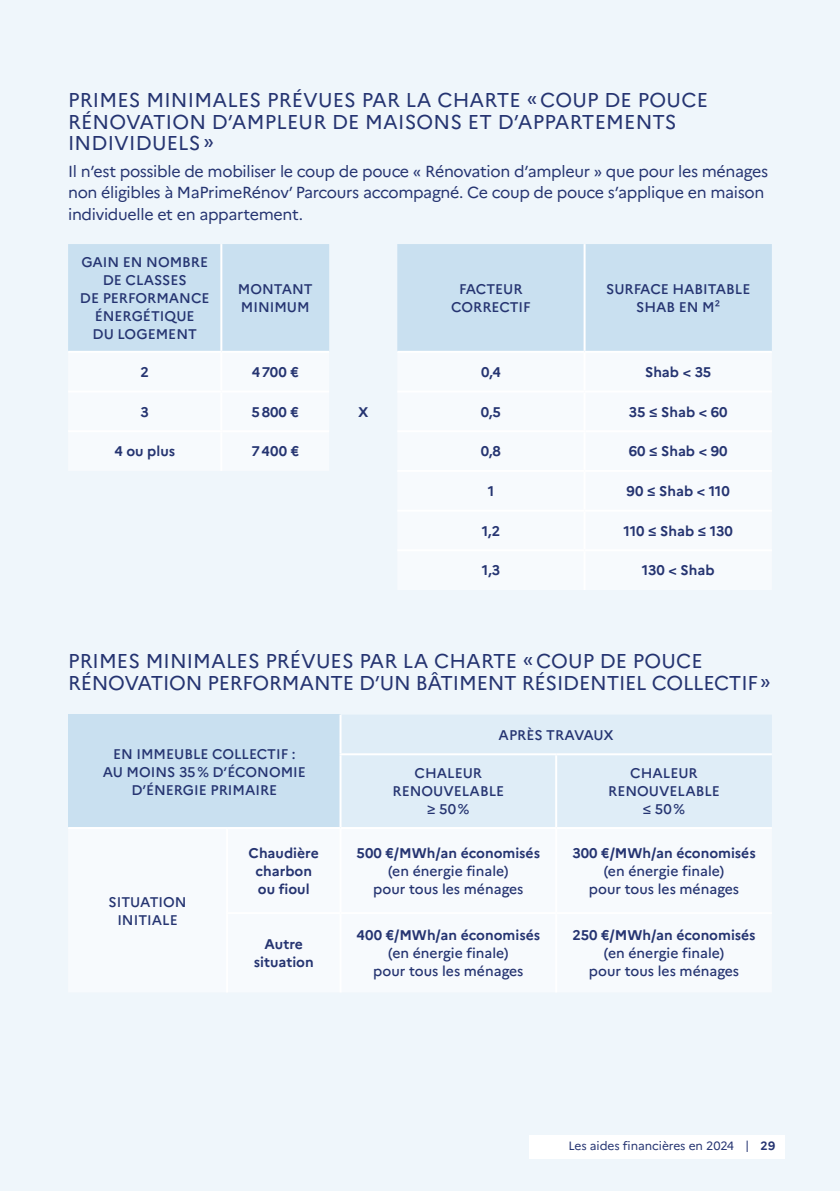
<style>
.page{position:relative;width:840px;height:1191px;background:#fff}
.page>*{position:absolute;margin:0;border:0;box-sizing:border-box;transform-origin:0 0}
.t1{font:20px/21.6px "Marianne";letter-spacing:.005em;color:#253471}
.t2{font:16px/21.4px "Marianne";letter-spacing:-.02em;color:#253471}
.t3{font:500 14px/18px "Marianne";color:#253471;text-align:center}
.t4{font:700 14px/18px "Marianne";color:#253471;text-align:center}
.t5{font:12px "Marianne";letter-spacing:-.005em;color:#253471}
.t6{font:700 12px "Marianne";color:#253471}
</style>
<div class="page">
<div style="left:0;top:0;width:839px;height:1191px;background:#eff6fb"></div>
<svg style="left:68px;top:244px;width:703px;height:107px;background:#cce2f1"></svg>
<svg style="left:68px;top:353px;width:703px;height:237px"></svg>
<hr style="left:220px;top:244px;width:2px;height:107px;background:#fff">
<hr style="left:583px;top:244px;width:2px;height:107px;background:#fff">
<hr style="left:220px;top:353px;width:2px;height:37px;background:#fff">
<hr style="left:583px;top:353px;width:2px;height:37px;background:#fff">
<hr style="left:220px;top:392px;width:2px;height:38px;background:#fff">
<hr style="left:583px;top:392px;width:2px;height:38px;background:#fff">
<hr style="left:220px;top:432px;width:2px;height:39px;background:#fff">
<hr style="left:583px;top:432px;width:2px;height:38px;background:#fff">
<hr style="left:583px;top:472px;width:2px;height:37px;background:#fff">
<hr style="left:583px;top:511px;width:2px;height:38px;background:#fff">
<hr style="left:583px;top:551px;width:2px;height:39px;background:#fff">
<hr style="left:222px;top:430px;width:107px;height:2px;background:#fff">
<hr style="left:585px;top:430px;width:186px;height:2px;background:#fff">
<hr style="left:68px;top:351px;width:153px;height:2px;background:#fff">
<hr style="left:221px;top:351px;width:108px;height:2px;background:#fff">
<hr style="left:397px;top:351px;width:187px;height:2px;background:#fff">
<hr style="left:584px;top:351px;width:187px;height:2px;background:#fff">
<hr style="left:68px;top:390px;width:153px;height:2px;background:#fff">
<hr style="left:221px;top:390px;width:108px;height:2px;background:#fff">
<hr style="left:397px;top:390px;width:187px;height:2px;background:#fff">
<hr style="left:584px;top:390px;width:187px;height:2px;background:#fff">
<hr style="left:68px;top:430px;width:154px;height:2px;background:#fff">
<hr style="left:397px;top:430px;width:188px;height:2px;background:#fff">
<hr style="left:397px;top:470px;width:187px;height:2px;background:#fff">
<hr style="left:584px;top:470px;width:187px;height:2px;background:#fff">
<hr style="left:397px;top:509px;width:187px;height:2px;background:#fff">
<hr style="left:584px;top:509px;width:187px;height:2px;background:#fff">
<hr style="left:397px;top:549px;width:187px;height:2px;background:#fff">
<hr style="left:584px;top:549px;width:187px;height:2px;background:#fff">
<div style="left:68px;top:714px;width:272px;height:114px;background:#c9e0f0"></div>
<div style="left:342px;top:715px;width:429px;height:112px;background:#dfedf7"></div>
<hr style="left:555px;top:755px;width:2px;height:72px;background:#fff">
<hr style="left:226px;top:829px;width:2px;height:83px;background:#fff">
<hr style="left:555px;top:829px;width:2px;height:83px;background:#fff">
<hr style="left:226px;top:914px;width:2px;height:78px;background:#fff">
<hr style="left:555px;top:914px;width:2px;height:78px;background:#fff">
<hr style="left:339px;top:714px;width:2px;height:39px;background:#fff">
<hr style="left:339px;top:755px;width:2px;height:72px;background:#fff">
<hr style="left:339px;top:829px;width:2px;height:83px;background:#fff">
<hr style="left:339px;top:914px;width:2px;height:78px;background:#fff">
<hr style="left:339px;top:753px;width:217px;height:2px;background:#fff">
<hr style="left:556px;top:753px;width:215px;height:2px;background:#fff">
<hr style="left:68px;top:827px;width:159px;height:2px;background:#fff">
<hr style="left:227px;top:827px;width:113px;height:2px;background:#fff">
<hr style="left:340px;top:827px;width:216px;height:2px;background:#fff">
<hr style="left:556px;top:827px;width:215px;height:2px;background:#fff">
<hr style="left:226px;top:912px;width:114px;height:2px;background:#fff">
<hr style="left:340px;top:912px;width:216px;height:2px;background:#fff">
<hr style="left:556px;top:912px;width:215px;height:2px;background:#fff">
<div style="left:529px;top:1135px;width:255px;height:23px;background:#fff"></div>
<svg style="left:746px;top:1140px;width:1px;height:12px"></svg>
<h1 class="t1" style="left:68px;top:89px;width:641px">PRIMES MINIMALES PRÉVUES PAR LA CHARTE «COUP DE POUCE<br>RÉNOVATION D’AMPLEUR DE MAISONS ET D’APPARTEMENTS<br>INDIVIDUELS»</h1>
<p class="t2" style="left:68px;top:160px;width:701px">Il n’est possible de mobiliser le coup de pouce « Rénovation d’ampleur » que pour les ménages non éligibles à MaPrimeRénov’ Parcours accompagné. Ce coup de pouce s’applique en maison individuelle et en appartement.</p>
<p class="t3" style="left:80px;top:253px;width:131px">GAIN EN NOMBRE<br>DE CLASSES<br>DE PERFORMANCE<br>ÉNERGÉTIQUE<br>DU LOGEMENT</p>
<p class="t3" style="left:238px;top:280px;width:76px;text-align:left">MONTANT<br>MINIMUM</p>
<p class="t3" style="left:451px;top:280px;width:81px">FACTEUR<br>CORRECTIF</p>
<p class="t3" style="left:605px;top:280px;width:146px">SURFACE HABITABLE<br>SHAB EN M²</p>
<p class="t4" style="left:140px;top:363px;width:10px">2</p>
<p class="t4" style="left:251px;top:363px;width:49px">4700 €</p>
<p class="t4" style="left:481px;top:363px;width:21px">0,4</p>
<p class="t4" style="left:644px;top:363px;width:68px">Shab &lt; 35</p>
<p class="t4" style="left:140px;top:402px;width:10px">3</p>
<p class="t4" style="left:251px;top:402px;width:49px">5800 €</p>
<p class="t4" style="left:358px;top:402px;width:12px">X</p>
<p class="t4" style="left:480px;top:402px;width:22px">0,5</p>
<p class="t4" style="left:628px;top:402px;width:100px">35 ≤ Shab &lt; 60</p>
<p class="t4" style="left:114px;top:442px;width:62px">4 ou plus</p>
<p class="t4" style="left:251px;top:442px;width:49px">7400 €</p>
<p class="t4" style="left:480px;top:442px;width:22px">0,8</p>
<p class="t4" style="left:628px;top:442px;width:100px">60 ≤ Shab &lt; 90</p>
<p class="t4" style="left:487px;top:482px;width:8px">1</p>
<p class="t4" style="left:626px;top:482px;width:105px">90 ≤ Shab &lt; 110</p>
<p class="t4" style="left:481px;top:522px;width:20px">1,2</p>
<p class="t4" style="left:623px;top:522px;width:111px">110 ≤ Shab ≤ 130</p>
<p class="t4" style="left:481px;top:561px;width:20px">1,3</p>
<p class="t4" style="left:641px;top:561px;width:74px">130 &lt; Shab</p>
<h1 class="t1" style="left:68px;top:650px;width:703px">PRIMES MINIMALES PRÉVUES PAR LA CHARTE «COUP DE POUCE<br>RÉNOVATION PERFORMANTE D’UN BÂTIMENT RÉSIDENTIEL COLLECTIF»</h1>
<p class="t3" style="left:103px;top:744px;width:204px">EN IMMEUBLE COLLECTIF :<br>AU MOINS 35% D’ÉCONOMIE<br>D’ÉNERGIE PRIMAIRE</p>
<p class="t3" style="left:498px;top:725px;width:117px">APRÈS TRAVAUX</p>
<p class="t3" style="left:392px;top:764px;width:113px">CHALEUR<br>RENOUVELABLE ≥ 50%</p>
<p class="t3" style="left:608px;top:764px;width:113px">CHALEUR<br>RENOUVELABLE ≤ 50%</p>
<p class="t3" style="left:108px;top:892px;width:80px">SITUATION<br>INITIALE</p>
<p class="t4" style="left:248px;top:844px;width:72px">Chaudière charbon ou fioul</p>
<p class="t4" style="left:356px;top:844px;width:185px">500 €/MWh/an économisés</p>
<p class="t3" style="left:373px;top:862px;width:152px">(en énergie finale) pour tous les ménages</p>
<p class="t4" style="left:254px;top:935px;width:61px">Autre situation</p>
<p class="t4" style="left:356px;top:926px;width:185px">400 €/MWh/an économisés</p>
<p class="t3" style="left:373px;top:944px;width:152px">(en énergie finale) pour tous les ménages</p>
<p class="t4" style="left:572px;top:844px;width:185px">300 €/MWh/an économisés</p>
<p class="t3" style="left:588px;top:862px;width:152px">(en énergie finale) pour tous les ménages</p>
<p class="t4" style="left:572px;top:926px;width:185px">250 €/MWh/an économisés</p>
<p class="t3" style="left:588px;top:944px;width:152px">(en énergie finale) pour tous les ménages</p>
<p class="t5" style="left:568px;top:1138px;width:167px">Les aides financières en 2024</p>
<p class="t6" style="left:760px;top:1138px;width:16px">29</p>
</div>
